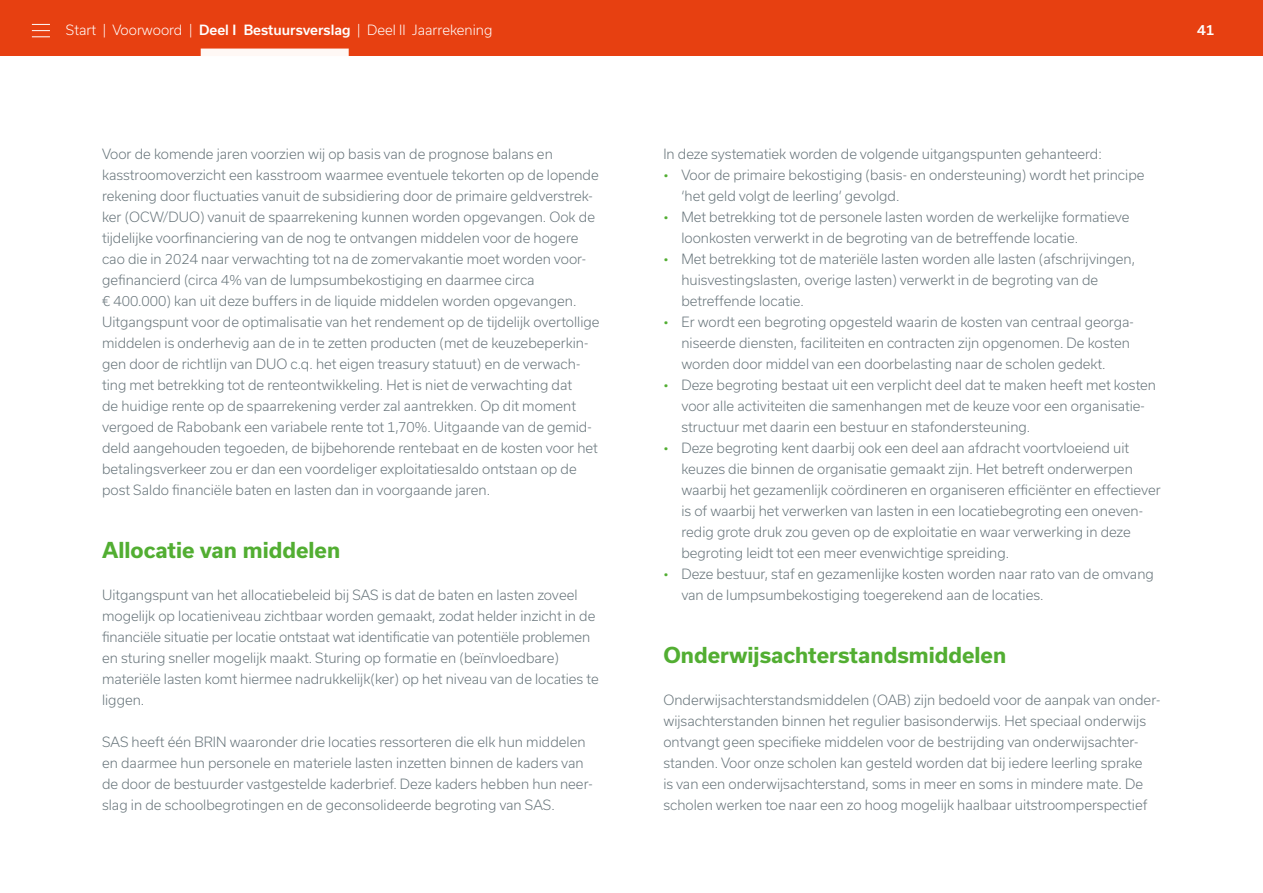
<style>
.page{position:relative;width:1263px;height:893px;background:#fff}
.page>*{position:absolute;margin:0;border:0;box-sizing:border-box;transform-origin:0 0}
.t1{font:700 21px "Usual";color:#52ae32}
.t2{font:300 13.5px/21px "Usual";color:#67747a}
.t3{font:300 13.5px "Usual";color:#fff}
.t4{font:500 13.5px "Usual";color:#fff}
.s1{font-weight:500}
.s2{color:#52ae32}
</style>
<div class="page">
<div style="left:0;top:0;width:1263px;height:56px;background:#e74011"></div>
<svg style="left:32px;top:24px;width:18px;height:13px"></svg>
<div style="left:201px;top:49px;width:148px;height:7px;background:#fff8f5"></div>
<p class="t3" style="left:66px;top:22px;width:428px">Start | Voorwoord | <span class="s1">Deel I Bestuursverslag</span> | Deel II Jaarrekening</p>
<p class="t4" style="left:1197px;top:22px;width:19px">41</p>
<p class="t2" style="left:102px;top:143px;width:499px">Voor de komende jaren voorzien wij op basis van de prognose balans en kasstroomoverzicht een kasstroom waarmee eventuele tekorten op de lopende rekening door fluctuaties vanuit de subsidiering door de primaire geldverstrek&shy;ker (OCW/DUO) vanuit de spaarrekening kunnen worden opgevangen. Ook de tijdelijke voorfinanciering van de nog te ontvangen middelen voor de hogere cao die in 2024 naar verwachting tot na de zomervakantie moet worden voor&shy;gefinancierd (circa 4% van de lumpsumbekostiging en daarmee circa<br>€ 400.000) kan uit deze buffers in de liquide middelen worden opgevangen.<br>Uitgangspunt voor de optimalisatie van het rendement op de tijdelijk overtollige middelen is onderhevig aan de in te zetten producten (met de keuzebeperkin&shy;gen door de richtlijn van DUO c.q. het eigen treasury statuut) en de verwach&shy;ting met betrekking tot de renteontwikkeling. Het is niet de verwachting dat<br>de huidige rente op de spaarrekening verder zal aantrekken. Op dit moment vergoed de Rabobank een variabele rente tot 1,70%. Uitgaande van de gemid&shy;deld aangehouden tegoeden, de bijbehorende rentebaat en de kosten voor het betalingsverkeer zou er dan een voordeliger exploitatiesaldo ontstaan op de post Saldo financiële baten en lasten dan in voorgaande jaren.</p>
<h1 class="t1" style="left:102px;top:538px;width:240px">Allocatie van middelen</h1>
<p class="t2" style="left:102px;top:584px;width:498px">Uitgangspunt van het allocatiebeleid bij SAS is dat de baten en lasten zoveel mogelijk op locatieniveau zichtbaar worden gemaakt, zodat helder inzicht in de financiële situatie per locatie ontstaat wat identificatie van potentiële problemen en sturing sneller mogelijk maakt. Sturing op formatie en (beïnvloedbare) materiële lasten komt hiermee nadrukkelijk(ker) op het niveau van de locaties te liggen.</p>
<p class="t2" style="left:102px;top:731px;width:492px">SAS heeft één BRIN waaronder drie locaties ressorteren die elk hun middelen en daarmee hun personele en materiele lasten inzetten binnen de kaders van de door de bestuurder vastgestelde kaderbrief. Deze kaders hebben hun neer&shy;slag in de schoolbegrotingen en de geconsolideerde begroting van SAS.</p>
<p class="t2" style="left:663px;top:143px;width:440px">In deze systematiek worden de volgende uitgangspunten gehanteerd:</p>
<p class="t2" style="left:681px;top:164px;width:465px;text-indent:-18px"><span class="s2">•</span> Voor de primaire bekostiging (basis- en ondersteuning) wordt het principe ‘het geld volgt de leerling’ gevolgd.</p>
<p class="t2" style="left:681px;top:206px;width:450px;text-indent:-18px"><span class="s2">•</span> Met betrekking tot de personele lasten worden de werkelijke formatieve loonkosten verwerkt in de begroting van de betreffende locatie.</p>
<p class="t2" style="left:681px;top:249px;width:455px;text-indent:-18px"><span class="s2">•</span> Met betrekking tot de materiële lasten worden alle lasten (afschrijvingen, huisvestingslasten, overige lasten) verwerkt in de begroting van de betreffende locatie.</p>
<p class="t2" style="left:681px;top:312px;width:454px;text-indent:-18px"><span class="s2">•</span> Er wordt een begroting opgesteld waarin de kosten van centraal georga&shy;niseerde diensten, faciliteiten en contracten zijn opgenomen. De kosten worden door middel van een doorbelasting naar de scholen gedekt.</p>
<p class="t2" style="left:681px;top:375px;width:476px;text-indent:-18px"><span class="s2">•</span> Deze begroting bestaat uit een verplicht deel dat te maken heeft met kosten voor alle activiteiten die samenhangen met de keuze voor een organisatie&shy;structuur met daarin een bestuur en stafondersteuning.</p>
<p class="t2" style="left:681px;top:438px;width:481px;text-indent:-18px"><span class="s2">•</span> Deze begroting kent daarbij ook een deel aan afdracht voortvloeiend uit keuzes die binnen de organisatie gemaakt zijn. Het betreft onderwerpen waarbij het gezamenlijk coördineren en organiseren efficiënter en effectiever is of waarbij het verwerken van lasten in een locatiebegroting een oneven&shy;redig grote druk zou geven op de exploitatie en waar verwerking in deze begroting leidt tot een meer evenwichtige spreiding.</p>
<p class="t2" style="left:681px;top:564px;width:474px;text-indent:-18px"><span class="s2">•</span> Deze bestuur, staf en gezamenlijke kosten worden naar rato van de omvang van de lumpsumbekostiging toegerekend aan de locaties.</p>
<h1 class="t1" style="left:663px;top:643px;width:344px">Onderwijsachterstandsmiddelen</h1>
<p class="t2" style="left:663px;top:689px;width:498px">Onderwijsachterstandsmiddelen (OAB) zijn bedoeld voor de aanpak van onder&shy;wijsachterstanden binnen het regulier basisonderwijs. Het speciaal onderwijs ontvangt geen specifieke middelen voor de bestrijding van onderwijsachter&shy;standen. Voor onze scholen kan gesteld worden dat bij iedere leerling sprake<br>is van een onderwijsachterstand, soms in meer en soms in mindere mate. De scholen werken toe naar een zo hoog mogelijk haalbaar uitstroomperspectief</p>
</div>
